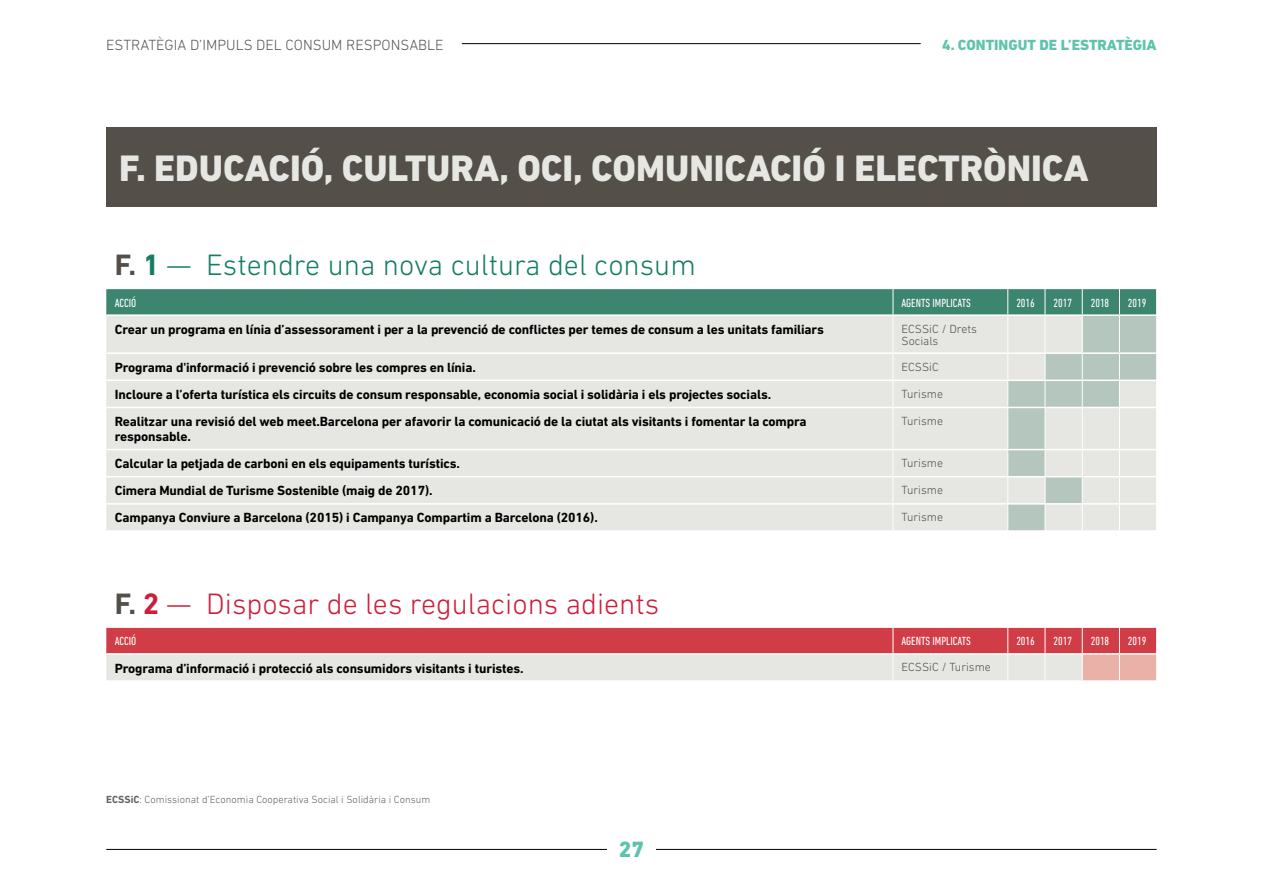
<style>
.page{position:relative;width:1263px;height:893px;background:#fff}
.page>*{position:absolute;margin:0;border:0;box-sizing:border-box;transform-origin:0 0}
.t1{font:800 37.5px "DIN Next LT Pro";color:#e6e6e2}
.t2{font:300 30px "DIN Next LT Pro";color:#147d64}
.t3{font:300 30px "DIN Next LT Pro";color:#cd1e3b}
.t4{font:800 22.5px "DIN Next LT Pro";color:#5fc3ad}
.t5{font:300 15px "DIN Next LT Pro";color:#57585b}
.t6{font:800 15px "DIN Next LT Pro";color:#5fc3ad}
.t7{font:700 13.5px/15px "DIN Next LT Pro";letter-spacing:-.01em;color:#000}
.t8{font:300 12px/12px "DIN Next LT Pro";color:#544f48}
.t9{font:condensed 12px "DIN Next LT Pro";color:#fff}
.t10{font:300 10.5px "DIN Next LT Pro";color:#626366}
.s1{font-weight:700;color:#544f48}
.s2{font-weight:700}
</style>
<div class="page">
<hr style="left:106px;top:849px;width:1051px;height:1px;background:#000">
<div style="left:607px;top:840px;width:49px;height:17px;background:#fff"></div>
<hr style="left:462px;top:43px;width:459px;height:1px;background:#000">
<svg style="left:106px;top:289px;width:1051px;height:242px;background:#d3dbd5"></svg>
<svg style="left:106px;top:628px;width:1051px;height:53px;background:#dc9598"></svg>
<hr style="left:1082px;top:680px;width:37px;height:2px;background:#fff">
<div style="left:106px;top:128px;width:1051px;height:79px;background:#544f48"></div>
<p class="t5" style="left:106px;top:36px;width:339px">ESTRATÈGIA D’IMPULS DEL CONSUM RESPONSABLE</p>
<p class="t6" style="left:942px;top:36px;width:216px">4. CONTINGUT DE L’ESTRATÈGIA</p>
<h1 class="t1" style="left:119px;top:146px;width:971px">F. EDUCACIÓ, CULTURA, OCI, COMUNICACIÓ I ELECTRÒNICA</h1>
<h2 class="t2" style="left:115px;top:247px;width:582px"><span class="s1">F.</span> <span class="s2">1</span> — Estendre una nova cultura del consum</h2>
<p class="t9" style="left:115px;top:296px;width:23px">ACCIÓ</p>
<p class="t9" style="left:901px;top:296px;width:71px">AGENTS IMPLICATS</p>
<p class="t9" style="left:1016px;top:296px;width:20px">2016</p>
<p class="t9" style="left:1053px;top:296px;width:20px">2017</p>
<p class="t9" style="left:1091px;top:296px;width:20px">2018</p>
<p class="t9" style="left:1128px;top:296px;width:20px">2019</p>
<p class="t7" style="left:115px;top:322px;width:711px">Crear un programa en línia d’assessorament i per a la prevenció de conflictes per temes de consum a les unitats familiars</p>
<p class="t8" style="left:901px;top:322px;width:77px">ECSSiC / Drets<br>Socials</p>
<p class="t7" style="left:115px;top:360px;width:363px">Programa d'informació i prevenció sobre les compres en línia.</p>
<p class="t8" style="left:901px;top:360px;width:39px">ECSSiC</p>
<p class="t7" style="left:115px;top:387px;width:658px">Incloure a l’oferta turística els circuits de consum responsable, economia social i solidària i els projectes socials.</p>
<p class="t8" style="left:901px;top:388px;width:43px">Turisme</p>
<p class="t7" style="left:115px;top:414px;width:693px">Realitzar una revisió del web meet.Barcelona per afavorir la comunicació de la ciutat als visitants i fomentar la compra responsable.</p>
<p class="t8" style="left:901px;top:415px;width:43px">Turisme</p>
<p class="t7" style="left:115px;top:456px;width:347px">Calcular la petjada de carboni en els equipaments turístics.</p>
<p class="t8" style="left:901px;top:457px;width:43px">Turisme</p>
<p class="t7" style="left:115px;top:483px;width:319px">Cimera Mundial de Turisme Sostenible (maig de 2017).</p>
<p class="t8" style="left:901px;top:484px;width:43px">Turisme</p>
<p class="t7" style="left:115px;top:510px;width:484px">Campanya Conviure a Barcelona (2015) i Campanya Compartim a Barcelona (2016).</p>
<p class="t8" style="left:901px;top:511px;width:43px">Turisme</p>
<h2 class="t3" style="left:115px;top:586px;width:546px"><span class="s1">F.</span> <span class="s2">2</span> — Disposar de les regulacions adients</h2>
<p class="t9" style="left:115px;top:635px;width:23px">ACCIÓ</p>
<p class="t9" style="left:901px;top:635px;width:71px">AGENTS IMPLICATS</p>
<p class="t9" style="left:1016px;top:635px;width:20px">2016</p>
<p class="t9" style="left:1053px;top:635px;width:20px">2017</p>
<p class="t9" style="left:1091px;top:635px;width:20px">2018</p>
<p class="t9" style="left:1128px;top:635px;width:20px">2019</p>
<p class="t7" style="left:115px;top:660px;width:410px">Programa d’informació i protecció als consumidors visitants i turistes.</p>
<p class="t8" style="left:901px;top:661px;width:91px">ECSSiC / Turisme</p>
<p class="t10" style="left:106px;top:793px;width:326px"><span class="s2">ECSSiC</span>: Comissionat d’Economia Cooperativa Social i Solidària i Consum</p>
<h3 class="t4" style="left:619px;top:836px;width:27px">27</h3>
</div>
